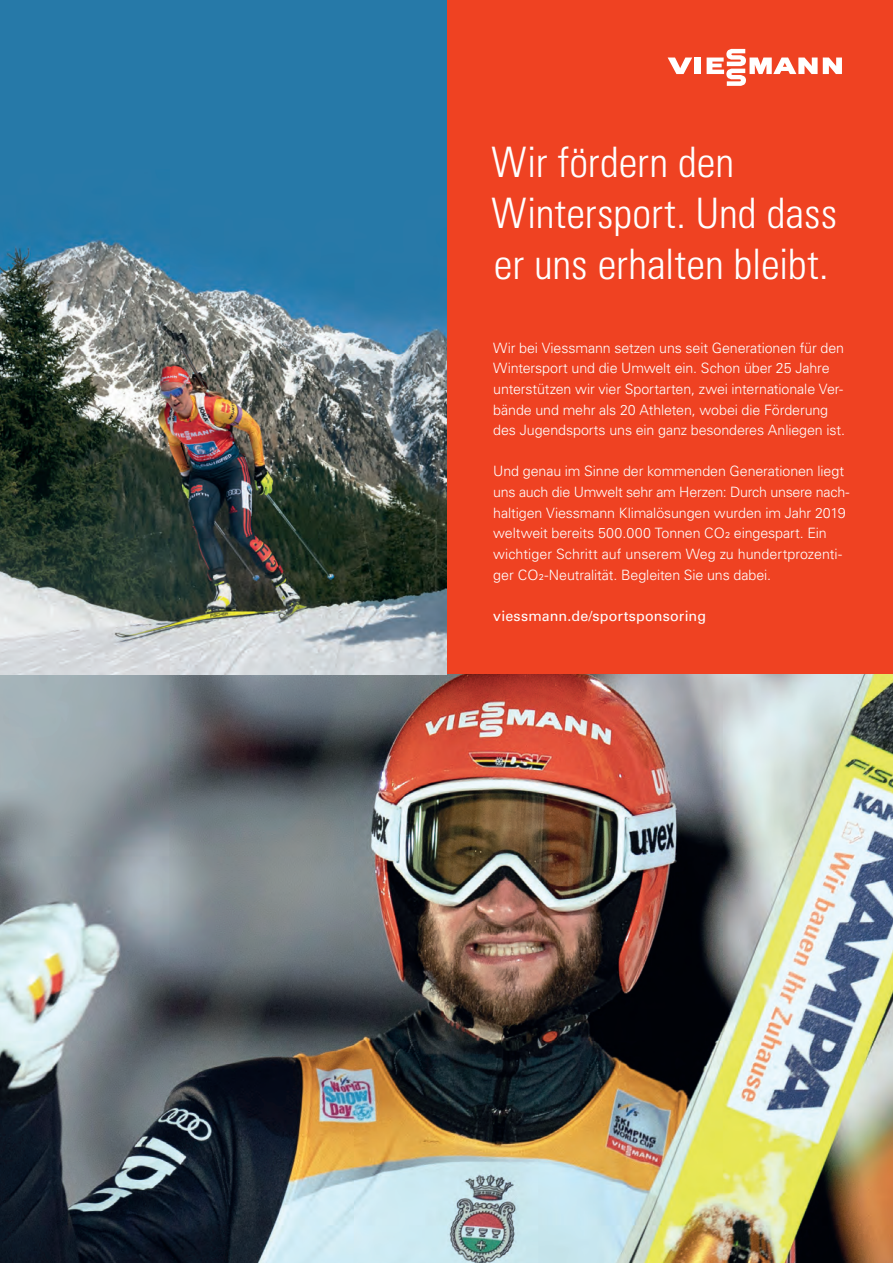
<style>
.page{position:relative;width:893px;height:1263px;background:#fff}
.page>*{position:absolute;margin:0;border:0;box-sizing:border-box;transform-origin:0 0}
.t1{font:42px/51px "Univers LTCYR 47 Light Cond";color:#fff}
.t2{font:300 14.25px/20.5px "Univers LTCYR 45";letter-spacing:-.01em;color:#fff}
.t3{font:14.25px "Univers LTCYR 55 Roman";letter-spacing:.015em;color:#fff}
</style>
<div class="page">
<div style="left:446px;top:0;width:447px;height:674px;background:#ef4222"></div>
<div style="left:695px;top:58px;width:6px;height:16px;background:#fff"></div>
<svg style="left:668px;top:58px;width:24px;height:16px"></svg>
<svg style="left:707px;top:49px;width:135px;height:37px"></svg>
<img style="left:0;top:674px;width:893px;height:589px">
<img style="left:0;top:0;width:446px;height:674px">
<h1 class="t1" style="left:491px;top:135px;width:347px">Wir fördern den<br>Wintersport. Und dass er uns erhalten bleibt.</h1>
<p class="t2" style="left:493px;top:337px;width:353px">Wir bei Viessmann setzen uns seit Generationen für den Wintersport und die Umwelt ein. Schon über 25 Jahre unterstützen wir vier Sportarten, zwei internationale Ver&shy;bände und mehr als 20 Athleten, wobei die Förderung des Jugendsports uns ein ganz besonderes Anliegen ist.</p>
<p class="t2" style="left:493px;top:461px;width:358px">Und genau im Sinne der kommenden Generationen liegt uns auch die Umwelt sehr am Herzen: Durch unsere nach&shy;haltigen Viessmann Klimalösungen wurden im Jahr 2019 weltweit bereits 500.000 Tonnen CO₂ eingespart. Ein wichtiger Schritt auf unserem Weg zu hundertprozenti&shy;ger CO₂-Neutralität. Begleiten Sie uns dabei.</p>
<p class="t3" style="left:493px;top:606px;width:214px">viessmann.de/sportsponsoring</p>
</div>
